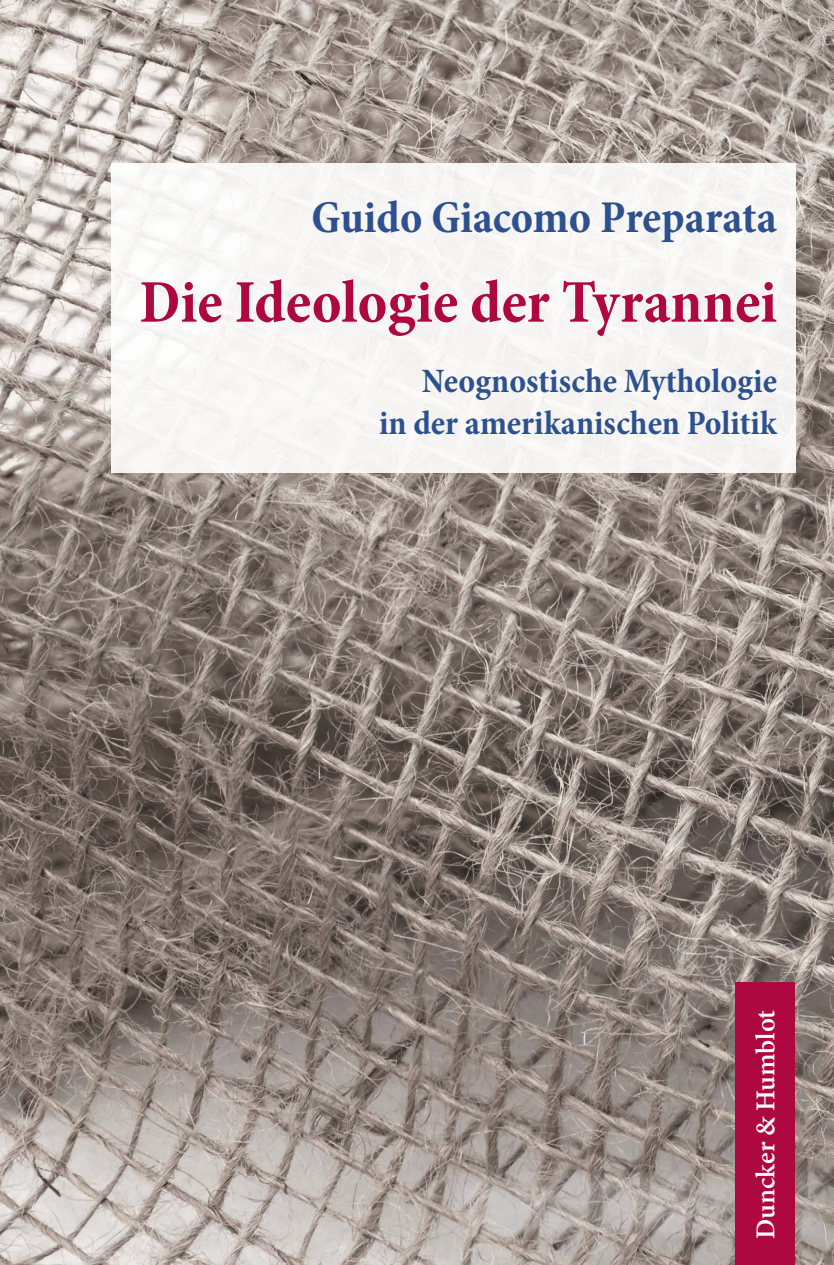
<style>
.page{position:relative;width:834px;height:1265px;background:#fff}
.page>*{position:absolute;margin:0;border:0;box-sizing:border-box;transform-origin:0 0}
.t1{font:700 condensed 61.2px "Minion Pro";color:#ae0840}
.t2{font:700 condensed 46px "Minion Pro";color:#2d508e}
.t3{font:700 condensed 34.4px/42.2px "Minion Pro";color:#2d508e;text-align:right}
.t4{font:600 27.4px "Minion Pro";letter-spacing:-.005em;color:#fff}
</style>
<div class="page">
<img style="left:0;top:0;width:833px;height:1264px">
<svg style="left:451px;top:1171px;width:373px;height:66px;background:#b0a7a2"></svg>
<div style="left:112px;top:163px;width:683px;height:309px;background:#f7f6f5"></div>
<div style="left:734px;top:982px;width:60px;height:282px;background:#ae0840"></div>
<p class="t2" style="left:311px;top:186px;width:467px">Guido Giacomo Preparata</p>
<p class="t1" style="left:139px;top:260px;width:639px">Die Ideologie der Tyrannei</p>
<p class="t3" style="left:379px;top:360px;width:399px">Neognostische Mythologie<br>in der amerikanischen Politik</p>
<p class="t4" style="left:746px;top:1238px;width:231px;rotate:-90deg">Duncker &amp; Humblot</p>
</div>
